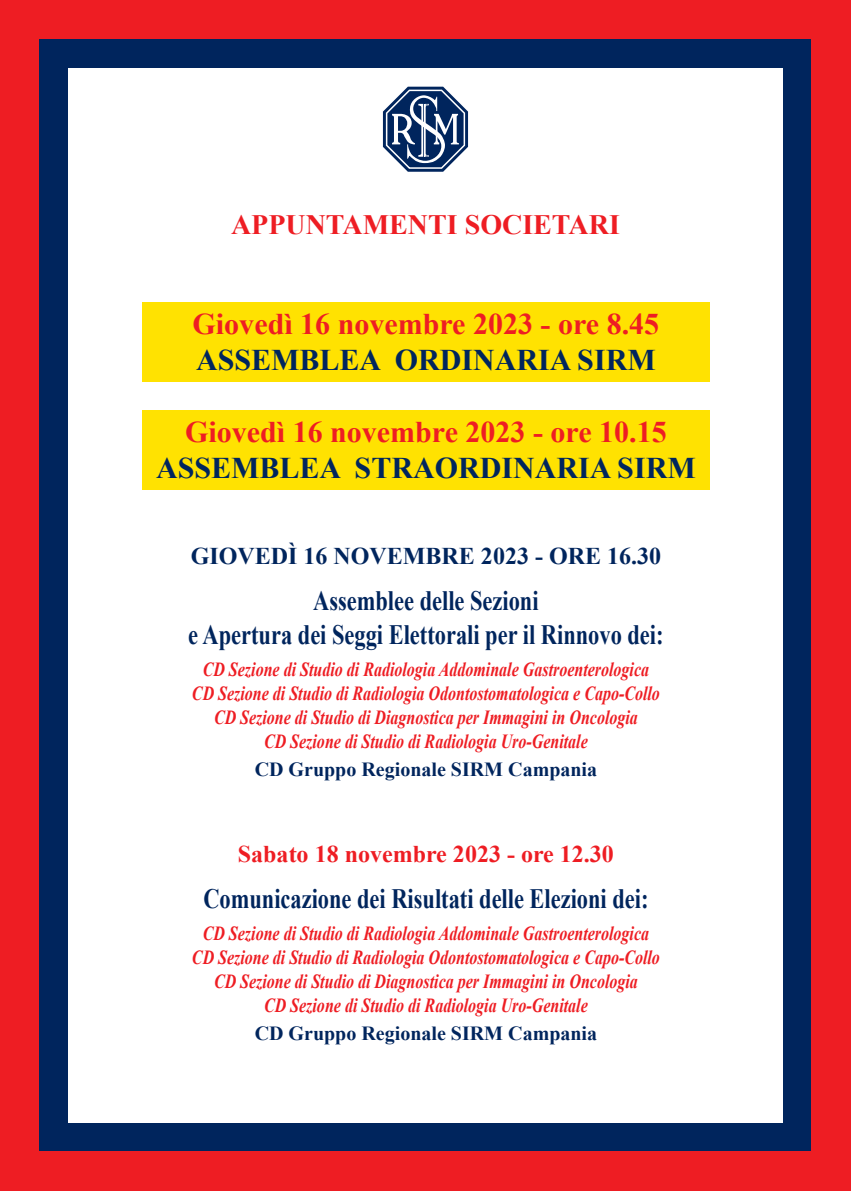
<style>
.page{position:relative;width:851px;height:1191px;background:#fff}
.page>*{position:absolute;margin:0;border:0;box-sizing:border-box;transform-origin:0 0}
.t1{font:700 30px "Times New Roman";color:#ee1d23}
.t2{font:700 30px "Times New Roman";color:#00255d}
.t3{font:700 28px/33.6px "Times New Roman";color:#00255d;text-align:center;scale:.8 1}
.t4{font:700 28px "Times New Roman";color:#ee1d23}
.t5{font:700 24px "Times New Roman";color:#00255d}
.t6{font:700 24px "Times New Roman";color:#ee1d23}
.t7{font:italic 700 20px/24px "Times New Roman";color:#ee1d23;text-align:center;scale:.8 1}
.t8{font:700 20px "Times New Roman";color:#00255d}
</style>
<div class="page">
<div style="left:0;top:0;width:850px;height:1191px;background:#ee1d23"></div>
<div style="left:40px;top:40px;width:771px;height:1111px;background:#00255d"></div>
<div style="left:68px;top:68px;width:714px;height:1055px;background:#fff"></div>
<svg style="left:383px;top:87px;width:85px;height:85px"></svg>
<div style="left:142px;top:410px;width:567px;height:79px;background:#ffe201"></div>
<div style="left:142px;top:302px;width:567px;height:80px;background:#ffe201"></div>
<h2 class="t4" style="left:231px;top:205px;width:390px">APPUNTAMENTI SOCIETARI</h2>
<h1 class="t1" style="left:192px;top:303px;width:468px">Giovedì 16 novembre 2023 - ore 8.45</h1>
<h1 class="t2" style="left:196px;top:339px;width:461px">ASSEMBLEA ORDINARIA SIRM</h1>
<h1 class="t1" style="left:185px;top:411px;width:483px">Giovedì 16 novembre 2023 - ore 10.15</h1>
<h1 class="t2" style="left:156px;top:447px;width:541px">ASSEMBLEA STRAORDINARIA SIRM</h1>
<p class="t5" style="left:191px;top:540px;width:472px">GIOVEDÌ 16 NOVEMBRE 2023 - ORE 16.30</p>
<h2 class="t3" style="left:188px;top:583px;width:595px">Assemblee delle Sezioni<br>e Apertura dei Seggi Elettorali per il Rinnovo dei:</h2>
<p class="t7" style="left:192px;top:656px;width:586px">CD Sezione di Studio di Radiologia Addominale Gastroenterologica CD Sezione di Studio di Radiologia Odontostomatologica e Capo-Collo CD Sezione di Studio di Diagnostica per Immagini in Oncologia<br>CD Sezione di Studio di Radiologia Uro-Genitale</p>
<p class="t8" style="left:255px;top:755px;width:344px">CD Gruppo Regionale SIRM Campania</p>
<p class="t6" style="left:238px;top:837px;width:377px">Sabato 18 novembre 2023 - ore 12.30</p>
<h2 class="t3" style="left:203px;top:880px;width:558px">Comunicazione dei Risultati delle Elezioni dei:</h2>
<p class="t7" style="left:192px;top:920px;width:586px">CD Sezione di Studio di Radiologia Addominale Gastroenterologica CD Sezione di Studio di Radiologia Odontostomatologica e Capo-Collo CD Sezione di Studio di Diagnostica per Immagini in Oncologia<br>CD Sezione di Studio di Radiologia Uro-Genitale</p>
<p class="t8" style="left:255px;top:1019px;width:344px">CD Gruppo Regionale SIRM Campania</p>
</div>
